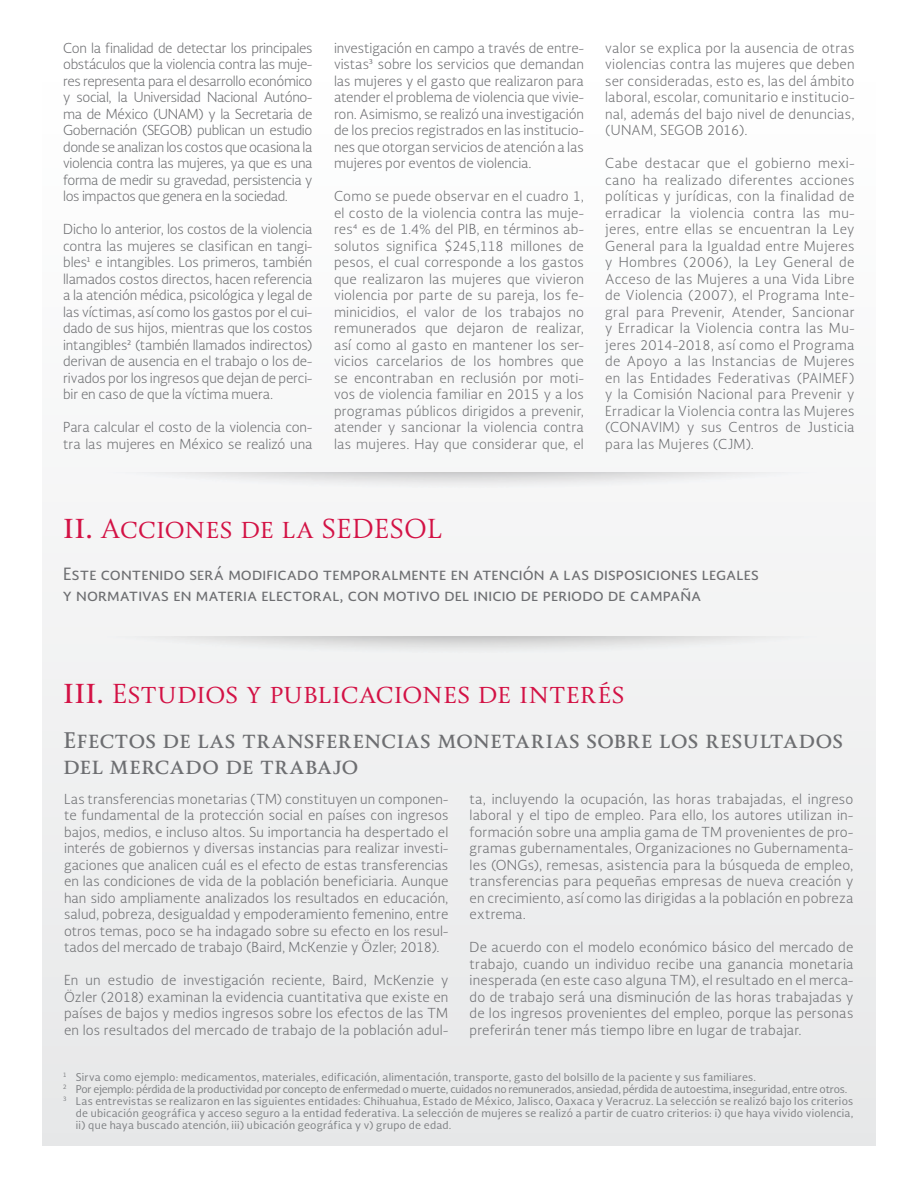
<style>
.page{position:relative;width:918px;height:1188px;background:#fff}
.page>*{position:absolute;margin:0;border:0;box-sizing:border-box;transform-origin:0 0}
.t1{font:25.5px "Soberana Titular";color:#d31245}
.t2{font:700 21px/25.5px "Soberana Titular";letter-spacing:.005em;color:#6d6e71}
.t3{font:16.5px/21px "Soberana Sans";letter-spacing:.005em;color:#6d6e71}
.t4{font:300 13.5px/16.5px "Soberana Sans";letter-spacing:.005em;color:#6d6e71;text-align:justify}
.t5{font:10.5px "Soberana Sans";letter-spacing:.025em;color:#808285}
.t6{font:10.5px "Soberana Sans";letter-spacing:-.015em;color:#808285}
.s1{font-weight:700}
</style>
<div class="page">
<div style="left:43px;top:43px;width:832px;height:1102px;background:#f3f4f4"></div>
<p class="t4" style="left:63px;top:39px;width:251px">Con la finalidad de detectar los principales obstáculos que la violencia contra las muje&shy;res representa para el desarrollo económico y social, la Universidad Nacional Autóno&shy;ma de México (UNAM) y la Secretaria de Gobernación (SEGOB) publican un estudio donde se analizan los costos que ocasiona la violencia contra las mujeres, ya que es una forma de medir su gravedad, persistencia y los impactos que genera en la sociedad.</p>
<p class="t4" style="left:63px;top:221px;width:251px">Dicho lo anterior, los costos de la violencia contra las mujeres se clasifican en tangi&shy;bles1 e intangibles. Los primeros, también llamados costos directos, hacen referencia a la atención médica, psicológica y legal de las víctimas, así como los gastos por el cui&shy;dado de sus hijos, mientras que los costos intangibles2 (también llamados indirectos) derivan de ausencia en el trabajo o los de&shy;rivados por los ingresos que dejan de perci&shy;bir en caso de que la víctima muera.</p>
<p class="t4" style="left:63px;top:419px;width:251px">Para calcular el costo de la violencia con&shy;tra las mujeres en México se realizó una</p>
<p class="t4" style="left:334px;top:39px;width:251px">investigación en campo a través de entre&shy;vistas3 sobre los servicios que demandan las mujeres y el gasto que realizaron para atender el problema de violencia que vivie&shy;ron. Asimismo, se realizó una investigación de los precios registrados en las institucio&shy;nes que otorgan servicios de atención a las mujeres por eventos de violencia.</p>
<p class="t4" style="left:334px;top:188px;width:251px">Como se puede observar en el cuadro 1, el costo de la violencia contra las muje&shy;res4 es de 1.4% del PIB, en términos ab&shy;solutos significa $245,118 millones de pesos, el cual corresponde a los gastos que realizaron las mujeres que vivieron violencia por parte de su pareja, los fe&shy;minicidios, el valor de los trabajos no remunerados que dejaron de realizar, así como al gasto en mantener los ser&shy;vicios carcelarios de los hombres que se encontraban en reclusión por moti&shy;vos de violencia familiar en 2015 y a los programas públicos dirigidos a prevenir, atender y sancionar la violencia contra las mujeres. Hay que considerar que, el</p>
<p class="t4" style="left:605px;top:39px;width:251px">valor se explica por la ausencia de otras violencias contra las mujeres que deben ser consideradas, esto es, las del ámbito laboral, escolar, comunitario e institucio&shy;nal, además del bajo nivel de denuncias, (UNAM, SEGOB 2016).</p>
<p class="t4" style="left:605px;top:155px;width:251px">Cabe destacar que el gobierno mexi&shy;cano ha realizado diferentes acciones políticas y jurídicas, con la finalidad de erradicar la violencia contra las mu&shy;jeres, entre ellas se encuentran la Ley General para la Igualdad entre Mujeres y Hombres (2006), la Ley General de Acceso de las Mujeres a una Vida Libre de Violencia (2007), el Programa Inte&shy;gral para Prevenir, Atender, Sancionar y Erradicar la Violencia contra las Mu&shy;jeres 2014-2018, así como el Programa de Apoyo a las Instancias de Mujeres en las Entidades Federativas (PAIMEF) y la Comisión Nacional para Prevenir y Erradicar la Violencia contra las Mujeres (CONAVIM) y sus Centros de Justicia para las Mujeres (CJM).</p>
<h1 class="t1" style="left:63px;top:513px;width:381px"><span class="s1">II.</span> Acciones de la SEDESOL</h1>
<p class="t3" style="left:63px;top:563px;width:698px">Este contenido será modificado temporalmente en atención a las disposiciones legales y normativas en materia electoral, con motivo del inicio de periodo de campaña</p>
<h1 class="t1" style="left:63px;top:678px;width:563px"><span class="s1">III.</span> Estudios y publicaciones de interés</h1>
<h2 class="t2" style="left:63px;top:728px;width:782px">Efectos de las transferencias monetarias sobre los resultados del mercado de trabajo</h2>
<p class="t4" style="left:470px;top:790px;width:385px">ta, incluyendo la ocupación, las horas trabajadas, el ingreso laboral y el tipo de empleo. Para ello, los autores utilizan in&shy;formación sobre una amplia gama de TM provenientes de pro&shy;gramas gubernamentales, Organizaciones no Gubernamenta&shy;les (ONGs), remesas, asistencia para la búsqueda de empleo, transferencias para pequeñas empresas de nueva creación y en crecimiento, así como las dirigidas a la población en pobreza extrema.</p>
<p class="t4" style="left:470px;top:939px;width:385px">De acuerdo con el modelo económico básico del mercado de trabajo, cuando un individuo recibe una ganancia monetaria inesperada (en este caso alguna TM), el resultado en el merca&shy;do de trabajo será una disminución de las horas trabajadas y de los ingresos provenientes del empleo, porque las personas preferirán tener más tiempo libre en lugar de trabajar.</p>
<p class="t4" style="left:64px;top:790px;width:386px">Las transferencias monetarias (TM) constituyen un componen&shy;te fundamental de la protección social en países con ingresos bajos, medios, e incluso altos. Su importancia ha despertado el interés de gobiernos y diversas instancias para realizar investi&shy;gaciones que analicen cuál es el efecto de estas transferencias en las condiciones de vida de la población beneficiaria. Aunque han sido ampliamente analizados los resultados en educación, salud, pobreza, desigualdad y empoderamiento femenino, entre otros temas, poco se ha indagado sobre su efecto en los resul&shy;tados del mercado de trabajo (Baird, McKenzie y Özler; 2018).</p>
<p class="t4" style="left:64px;top:972px;width:386px">En un estudio de investigación reciente, Baird, McKenzie y Özler (2018) examinan la evidencia cuantitativa que existe en países de bajos y medios ingresos sobre los efectos de las TM en los resultados del mercado de trabajo de la población adul-</p>
<p class="t5" style="left:63px;top:1070px;width:695px"><sup>1</sup> Sirva como ejemplo: medicamentos, materiales, edificación, alimentación, transporte, gasto del bolsillo de la paciente y sus familiares.</p>
<p class="t6" style="left:63px;top:1082px;width:786px"><sup>2</sup> Por ejemplo: pérdida de la productividad por concepto de enfermedad o muerte, cuidados no remunerados, ansiedad, pérdida de autoestima, inseguridad, entre otros.</p>
<p class="t5" style="left:63px;top:1094px;width:792px"><sup>3</sup> Las entrevistas se realizaron en las siguientes entidades: Chihuahua, Estado de México, Jalisco, Oaxaca y Veracruz. La selección se realizó bajo los criterios</p>
<p class="t5" style="left:76px;top:1106px;width:779px">de ubicación geográfica y acceso seguro a la entidad federativa. La selección de mujeres se realizó a partir de cuatro criterios: i) que haya vivido violencia,</p>
<p class="t5" style="left:76px;top:1118px;width:377px">ii) que haya buscado atención, iii) ubicación geográfica y v) grupo de edad.</p>
</div>
